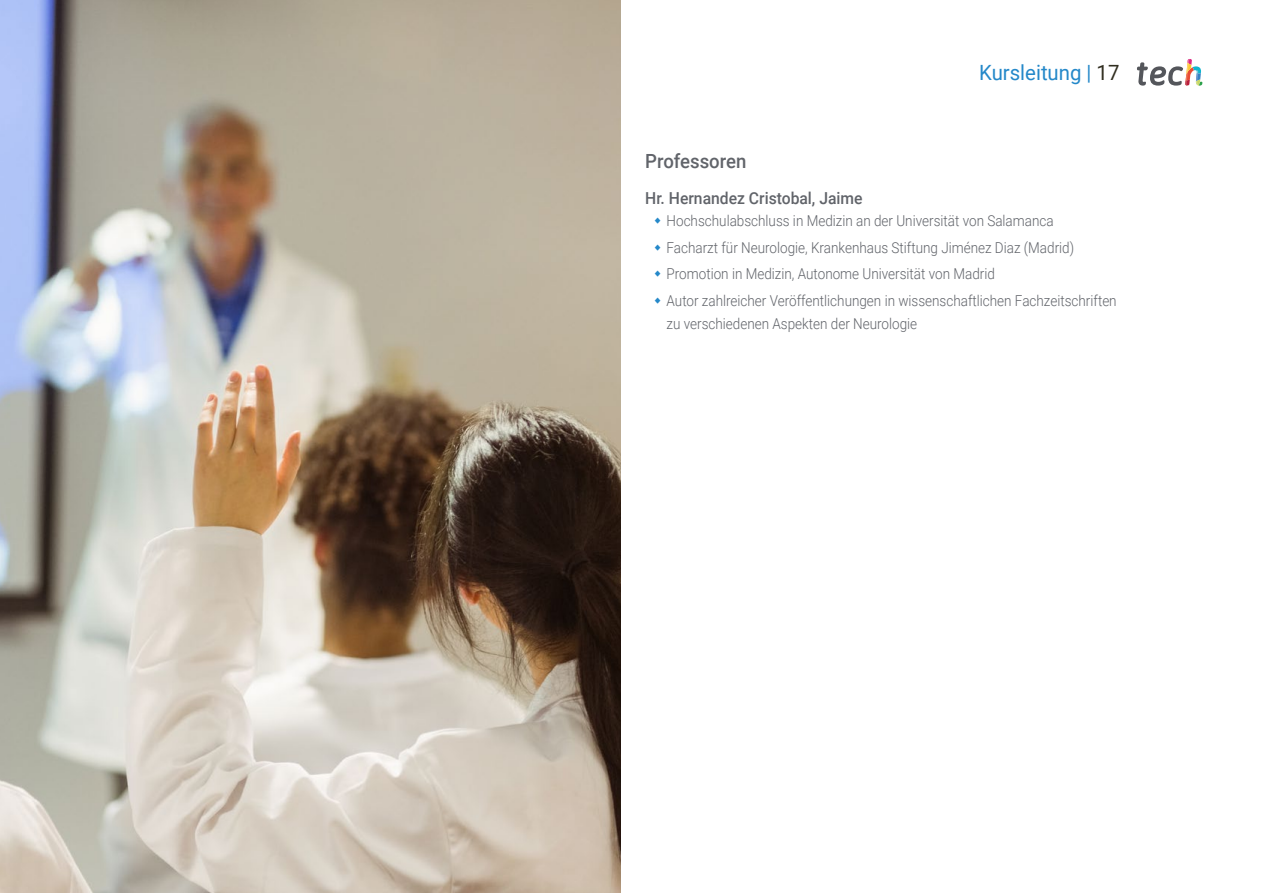
<style>
.page{position:relative;width:1263px;height:893px;background:#fff}
.page>*{position:absolute;margin:0;border:0;box-sizing:border-box;transform-origin:0 0}
.t1{font:21px "Roboto";color:#2488c9}
.t2{font:500 19.5px "Roboto";color:#61646a;scale:.95 1}
.t3{font:500 16.5px "Roboto";color:#61646a;scale:.95 1}
.t4{font:300 15px/26.7px "Roboto";color:#61646a;scale:.9 1}
.s1{color:#312e20}
</style>
<div class="page">
<img style="left:0;top:0;width:621px;height:893px">
<svg style="left:1137px;top:59px;width:65px;height:27px"></svg>
<h2 class="t2" style="left:645px;top:147px;width:108px">Professoren</h2>
<h1 class="t1" style="left:979px;top:57px;width:142px">Kursleitung | <span class="s1">17</span></h1>
<p class="t3" style="left:645px;top:186px;width:230px">Hr. Hernandez Cristobal, Jaime</p>
<p class="t4" style="left:666px;top:207px;width:502px">Hochschulabschluss in Medizin an der Universität von Salamanca<br>Facharzt für Neurologie, Krankenhaus Stiftung Jiménez Diaz (Madrid)<br>Promotion in Medizin, Autonome Universität von Madrid<br>Autor zahlreicher Veröffentlichungen in wissenschaftlichen Fachzeitschriften</p>
<p class="t4" style="left:666px;top:309px;width:280px">zu verschiedenen Aspekten der Neurologie</p>
</div>
